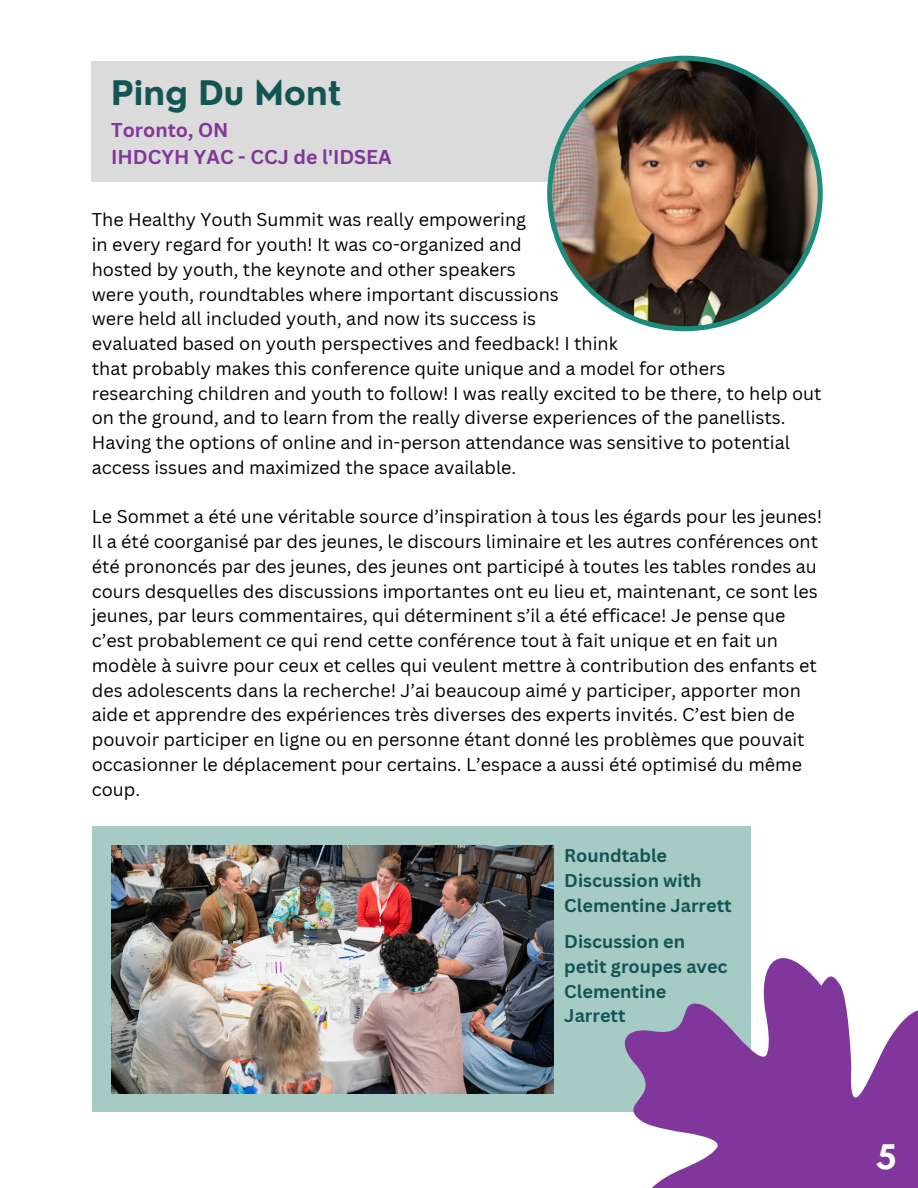
<style>
.page{position:relative;width:918px;height:1188px;background:#fff}
.page>*{position:absolute;margin:0;border:0;box-sizing:border-box;transform-origin:0 0}
.t1{font:700 33px "Nourd";color:#135554}
.t2{font:700 33px "Nourd";color:#fff}
.t3{font:700 19.5px "Canva Sans";color:#81369b}
.t4{font:18px/24.8px "Canva Sans";color:#000}
.t5{font:700 18px/24.8px "Canva Sans";color:#135554}
</style>
<div class="page">
<div style="left:92px;top:62px;width:593px;height:120px;background:#dbdbdb"></div>
<img style="left:547px;top:56px;width:276px;height:275px">
<div style="left:92px;top:826px;width:659px;height:286px;background:#a6cbc5"></div>
<img style="left:111px;top:845px;width:442px;height:249px">
<svg style="left:624px;top:958px;width:294px;height:230px;fill:#81369b"></svg>
<p class="t1" style="left:111px;top:72px;width:232px">Ping Du Mont</p>
<p class="t3" style="left:111px;top:117px;width:119px">Toronto, ON</p>
<p class="t3" style="left:111px;top:144px;width:282px">IHDCYH YAC - CCJ de l'IDSEA</p>
<p class="t4" style="left:92px;top:207px;width:436px">The Healthy Youth Summit was really empowering</p>
<p class="t4" style="left:92px;top:232px;width:432px">in every regard for youth! It was co-organized and</p>
<p class="t4" style="left:92px;top:257px;width:426px">hosted by youth, the keynote and other speakers</p>
<p class="t4" style="left:92px;top:281px;width:469px">were youth, roundtables where important discussions</p>
<p class="t4" style="left:92px;top:306px;width:446px">were held all included youth, and now its success is</p>
<p class="t4" style="left:92px;top:331px;width:527px">evaluated based on youth perspectives and feedback! I think</p>
<p class="t4" style="left:92px;top:356px;width:731px">that probably makes this conference quite unique and a model for others researching children and youth to follow! I was really excited to be there, to help out on the ground, and to learn from the really diverse experiences of the panellists.<br>Having the options of online and in-person attendance was sensitive to potential access issues and maximized the space available.</p>
<p class="t4" style="left:92px;top:504px;width:732px">Le Sommet a été une véritable source d’inspiration à tous les égards pour les jeunes!<br>Il a été coorganisé par des jeunes, le discours liminaire et les autres conférences ont été prononcés par des jeunes, des jeunes ont participé à toutes les tables rondes au cours desquelles des discussions importantes ont eu lieu et, maintenant, ce sont les jeunes, par leurs commentaires, qui déterminent s’il a été efficace! Je pense que c’est probablement ce qui rend cette conférence tout à fait unique et en fait un modèle à suivre pour ceux et celles qui veulent mettre à contribution des enfants et des adolescents dans la recherche! J’ai beaucoup aimé y participer, apporter mon aide et apprendre des expériences très diverses des experts invités. C’est bien de pouvoir participer en ligne ou en personne étant donné les problèmes que pouvait occasionner le déplacement pour certains. L’espace a aussi été optimisé du même coup.</p>
<p class="t5" style="left:564px;top:843px;width:169px">Roundtable<br>Discussion with<br>Clementine Jarrett</p>
<p class="t5" style="left:564px;top:929px;width:122px">Discussion en</p>
<p class="t5" style="left:564px;top:953px;width:165px">petit groupes avec<br>Clementine</p>
<p class="t5" style="left:564px;top:1003px;width:63px">Jarrett</p>
<p class="t2" style="left:876px;top:1136px;width:23px">5</p>
</div>
